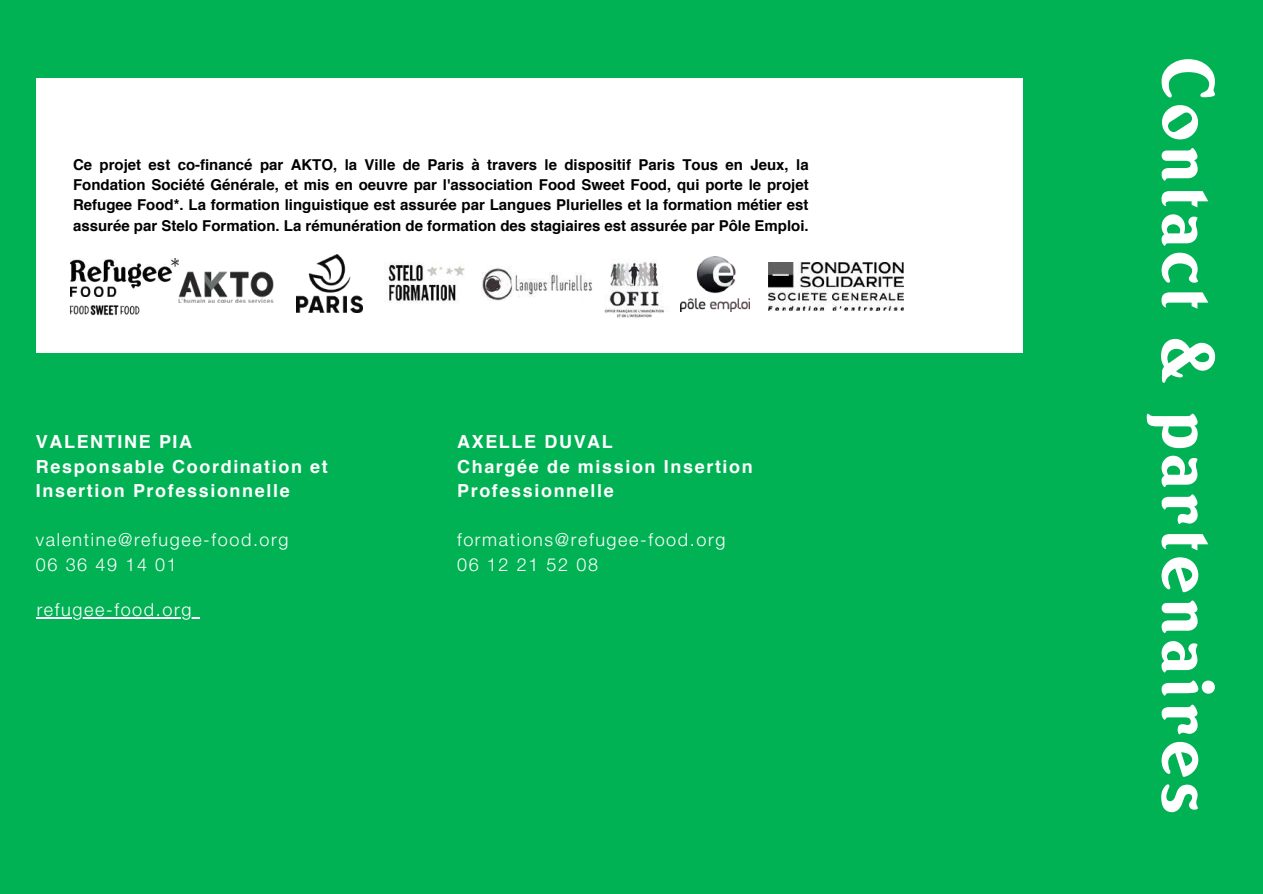
<style>
.page{position:relative;width:1263px;height:894px;background:#fff}
.page>*{position:absolute;margin:0;border:0;box-sizing:border-box;transform-origin:0 0}
.t1{font:68.4px "Norton";letter-spacing:.06em;color:#fff}
.t2{font:700 18px/24.8px "Helvetica";letter-spacing:.09em;color:#fff}
.t3{font:300 18px/24.8px "Helvetica Neue LT Std";letter-spacing:.09em;color:#fff}
.t4{font:700 15px/20.2px "Helvetica";color:#000;text-align:justify}
</style>
<div class="page">
<div style="left:0;top:0;width:1263px;height:893px;background:#00b254"></div>
<div style="left:36px;top:79px;width:986px;height:274px;background:#fff"></div>
<img style="left:482px;top:268px;width:111px;height:32px">
<img style="left:71px;top:258px;width:108px;height:39px">
<img style="left:69px;top:294px;width:79px;height:22px">
<img style="left:384px;top:262px;width:81px;height:42px">
<img style="left:604px;top:261px;width:60px;height:57px">
<img style="left:681px;top:256px;width:68px;height:55px">
<img style="left:768px;top:262px;width:135px;height:49px">
<img style="left:179px;top:272px;width:94px;height:30px">
<img style="left:297px;top:254px;width:66px;height:58px">
<hr style="left:37px;top:617px;width:119px;height:1px;background:#fff">
<hr style="left:156px;top:617px;width:37px;height:1px;background:#fff">
<p class="t4" style="left:73px;top:156px;width:737px">Ce projet est co-financé par AKTO, la Ville de Paris à travers le dispositif Paris Tous en Jeux, la Fondation Société Générale, et mis en oeuvre par l'association Food Sweet Food, qui porte le projet Refugee Food*. La formation linguistique est assurée par Langues Plurielles et la formation métier est assurée par Stelo Formation. La rémunération de formation des stagiaires est assurée par Pôle Emploi.</p>
<p class="t2" style="left:36px;top:430px;width:294px">VALENTINE PIA<br>Responsable Coordination et<br>Insertion Professionnelle</p>
<p class="t3" style="left:36px;top:529px;width:254px">valentine@refugee-food.org<br>06 36 49 14 01</p>
<p class="t3" style="left:37px;top:599px;width:156px">refugee-food.org</p>
<p class="t2" style="left:457px;top:430px;width:297px">AXELLE DUVAL<br>Chargée de mission Insertion<br>Professionnelle</p>
<p class="t3" style="left:457px;top:529px;width:270px">formations@refugee-food.org<br>06 12 21 52 08</p>
<h1 class="t1" style="left:1234px;top:57px;width:758px;rotate:90deg">Contact &amp; partenaires</h1>
</div>
